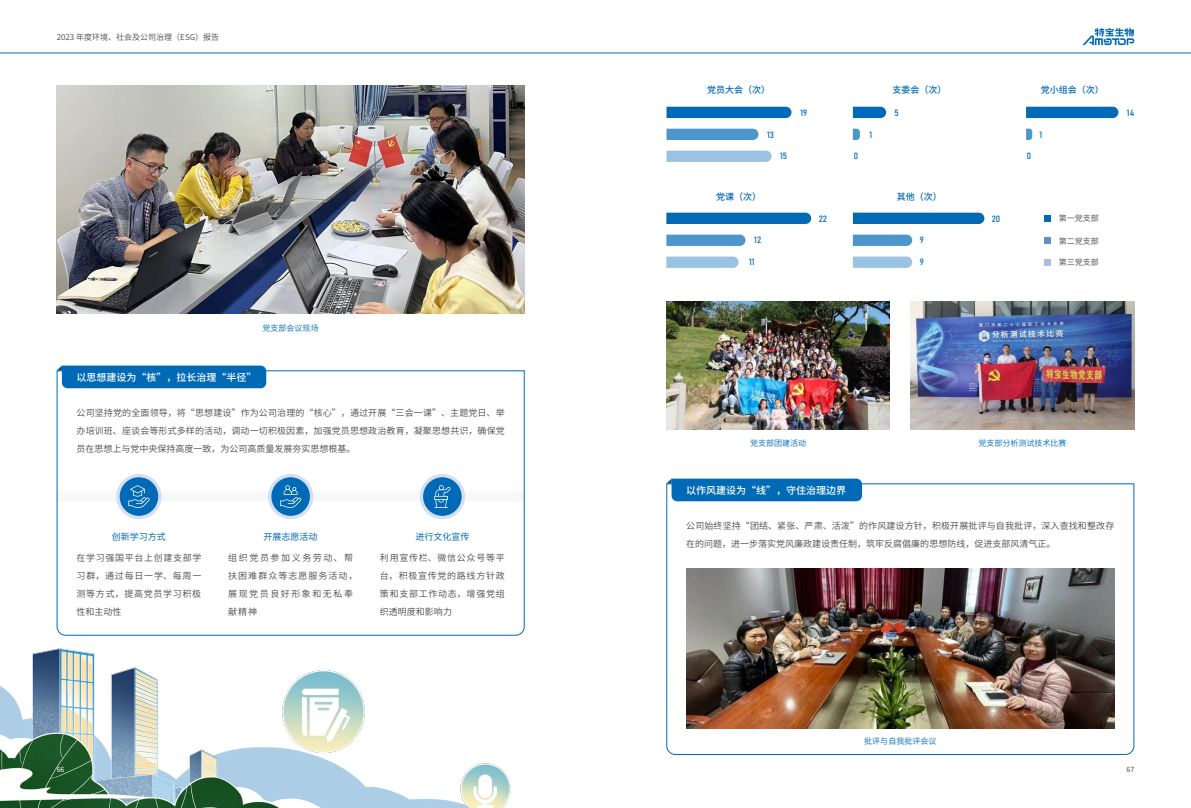
<style>
.page{position:relative;width:1191px;height:808px;background:#fff}
.page>*{position:absolute;margin:0;border:0;box-sizing:border-box;transform-origin:0 0}
.t1{font:500 10px "Source Han Sans CN";color:#fff}
.t2{font:9px/18px "Source Han Sans CN";letter-spacing:.015em;color:#4c4948;text-align:justify}
.t3{font:9px/18px "Source Han Sans CN";letter-spacing:.17em;color:#4c4948}
.t4{font:500 9px "Source Han Sans CN";color:#006ab6}
.t5{font:9px "Bahnschrift";color:#006ab6}
.t6{font:9px "Source Han Sans CN";color:#006ab6}
.t7{font:8px "Source Han Sans CN";color:#006ab6}
.t8{font:8px "Source Han Sans CN";color:#4c4948}
.t9{font:8px "Source Han Sans CN";color:#595757}
.t10{font:7px "Source Han Sans CN";color:#4c4948}
.t11{font:7px "Source Han Sans CN";color:#fff}
</style>
<div class="page">
<hr style="left:0;top:53px;width:1191px;height:1px;background:#006ab6">
<svg style="left:1082px;top:28px;width:52px;height:17px"></svg>
<svg style="left:56px;top:370px;width:469px;height:266px"></svg>
<div style="left:57px;top:366px;width:209px;height:22px;background:#006ab6"></div>
<svg style="left:116px;top:474px;width:46px;height:45px"></svg>
<div style="left:268px;top:474px;width:45px;height:45px;background:#d6dff1;border-radius:50%"></div>
<svg style="left:420px;top:474px;width:45px;height:45px"></svg>
<div style="left:120px;top:477px;width:38px;height:39px;background:#006ab6;border-radius:50%"></div>
<div style="left:271px;top:477px;width:39px;height:39px;background:#006ab6;border-radius:50%"></div>
<div style="left:423px;top:477px;width:38px;height:39px;background:#006ab6;border-radius:50%"></div>
<img style="left:666px;top:301px;width:224px;height:129px">
<img style="left:910px;top:301px;width:224px;height:129px">
<img style="left:666px;top:483px;width:468px;height:272px">
<div style="left:666px;top:479px;width:196px;height:22px;background:#006ab6"></div>
<svg style="left:666px;top:151px;width:105px;height:11px"></svg>
<svg style="left:666px;top:257px;width:72px;height:11px"></svg>
<svg style="left:853px;top:257px;width:59px;height:11px"></svg>
<svg style="left:666px;top:129px;width:92px;height:11px"></svg>
<svg style="left:853px;top:129px;width:7px;height:11px"></svg>
<svg style="left:853px;top:235px;width:59px;height:11px"></svg>
<svg style="left:1026px;top:129px;width:6px;height:11px"></svg>
<svg style="left:666px;top:235px;width:79px;height:11px"></svg>
<svg style="left:666px;top:107px;width:125px;height:11px"></svg>
<svg style="left:853px;top:107px;width:33px;height:11px"></svg>
<svg style="left:853px;top:213px;width:131px;height:11px"></svg>
<svg style="left:1026px;top:107px;width:92px;height:11px"></svg>
<div style="left:666px;top:213px;width:145px;height:11px;background:#006ab6"></div>
<div style="left:1043px;top:215px;width:7px;height:7px;background:#006ab6"></div>
<div style="left:1043px;top:237px;width:7px;height:7px;background:#6190cb"></div>
<div style="left:1043px;top:259px;width:7px;height:7px;background:#abbee2"></div>
<img style="left:57px;top:85px;width:467px;height:228px">
<svg style="left:280px;top:485px;width:21px;height:23px"></svg>
<svg style="left:434px;top:485px;width:16px;height:23px"></svg>
<svg style="left:128px;top:485px;width:22px;height:23px"></svg>
<img style="left:0;top:648px;width:510px;height:160px">
<p class="t8" style="left:57px;top:32px;width:164px">2023 年度环境、社会及公司治理（ESG）报告</p>
<p class="t7" style="left:263px;top:323px;width:57px">党支部会议现场</p>
<p class="t1" style="left:77px;top:372px;width:181px">以思想建设为“核”，拉长治理“半径”</p>
<p class="t2" style="left:77px;top:404px;width:430px">公司坚持党的全面领导，将“思想建设”作为公司治理的“核心”，通过开展“三会一课”、主题党日、举办培训班、座谈会等形式多样的活动，调动一切积极因素，加强党员思想政治教育，凝聚思想共识，确保党员在思想上与党中央保持高度一致，为公司高质量发展夯实思想根基。</p>
<p class="t6" style="left:112px;top:531px;width:55px">创新学习方式</p>
<p class="t6" style="left:264px;top:531px;width:55px">开展志愿活动</p>
<p class="t6" style="left:415px;top:531px;width:55px">进行文化宣传</p>
<p class="t2" style="left:77px;top:549px;width:126px">在学习强国平台上创建支部学习群，通过每日一学、每周一测等方式，提高党员学习积极性和主动性</p>
<p class="t3" style="left:228px;top:549px;width:131px">组织党员参加义务劳动、帮扶困难群众等志愿服务活动，展现党员良好形象和无私奉献精神</p>
<p class="t2" style="left:380px;top:549px;width:126px">利用宣传栏、微信公众号等平台，积极宣传党的路线方针政策和支部工作动态，增强党组织透明度和影响力</p>
<p class="t11" style="left:57px;top:766px;width:9px">66</p>
<p class="t4" style="left:707px;top:85px;width:64px">党员大会（次）</p>
<p class="t4" style="left:892px;top:85px;width:55px">支委会（次）</p>
<p class="t4" style="left:1040px;top:85px;width:64px">党小组会（次）</p>
<p class="t5" style="left:800px;top:106px;width:8px">19</p>
<p class="t5" style="left:894px;top:106px;width:6px">5</p>
<p class="t5" style="left:767px;top:128px;width:8px">13</p>
<p class="t5" style="left:869px;top:128px;width:4px">1</p>
<p class="t5" style="left:780px;top:149px;width:8px">15</p>
<p class="t5" style="left:853px;top:149px;width:6px">0</p>
<p class="t4" style="left:716px;top:191px;width:46px">党课（次）</p>
<p class="t4" style="left:897px;top:191px;width:46px">其他（次）</p>
<p class="t5" style="left:754px;top:233px;width:8px">12</p>
<p class="t5" style="left:749px;top:255px;width:7px">11</p>
<p class="t5" style="left:818px;top:211px;width:10px">22</p>
<p class="t5" style="left:920px;top:233px;width:6px">9</p>
<p class="t5" style="left:920px;top:255px;width:6px">9</p>
<p class="t5" style="left:991px;top:211px;width:10px">20</p>
<p class="t5" style="left:1027px;top:149px;width:6px">0</p>
<p class="t5" style="left:1039px;top:128px;width:4px">1</p>
<p class="t9" style="left:1058px;top:214px;width:41px">第一党支部</p>
<p class="t9" style="left:1058px;top:236px;width:41px">第二党支部</p>
<p class="t9" style="left:1058px;top:258px;width:41px">第三党支部</p>
<p class="t5" style="left:1127px;top:106px;width:9px">14</p>
<p class="t7" style="left:750px;top:438px;width:57px">党支部团建活动</p>
<p class="t1" style="left:686px;top:485px;width:161px">以作风建设为“线”，守住治理边界</p>
<p class="t7" style="left:978px;top:438px;width:89px">党支部分析测试技术比赛</p>
<p class="t2" style="left:686px;top:517px;width:429px">公司始终坚持“团结、紧张、严肃、活泼”的作风建设方针，积极开展批评与自我批评，深入查找和整改存在的问题，进一步落实党风廉政建设责任制，筑牢反腐倡廉的思想防线，促进支部风清气正。</p>
<p class="t7" style="left:864px;top:737px;width:73px">批评与自我批评会议</p>
<p class="t10" style="left:1126px;top:766px;width:9px">67</p>
</div>
